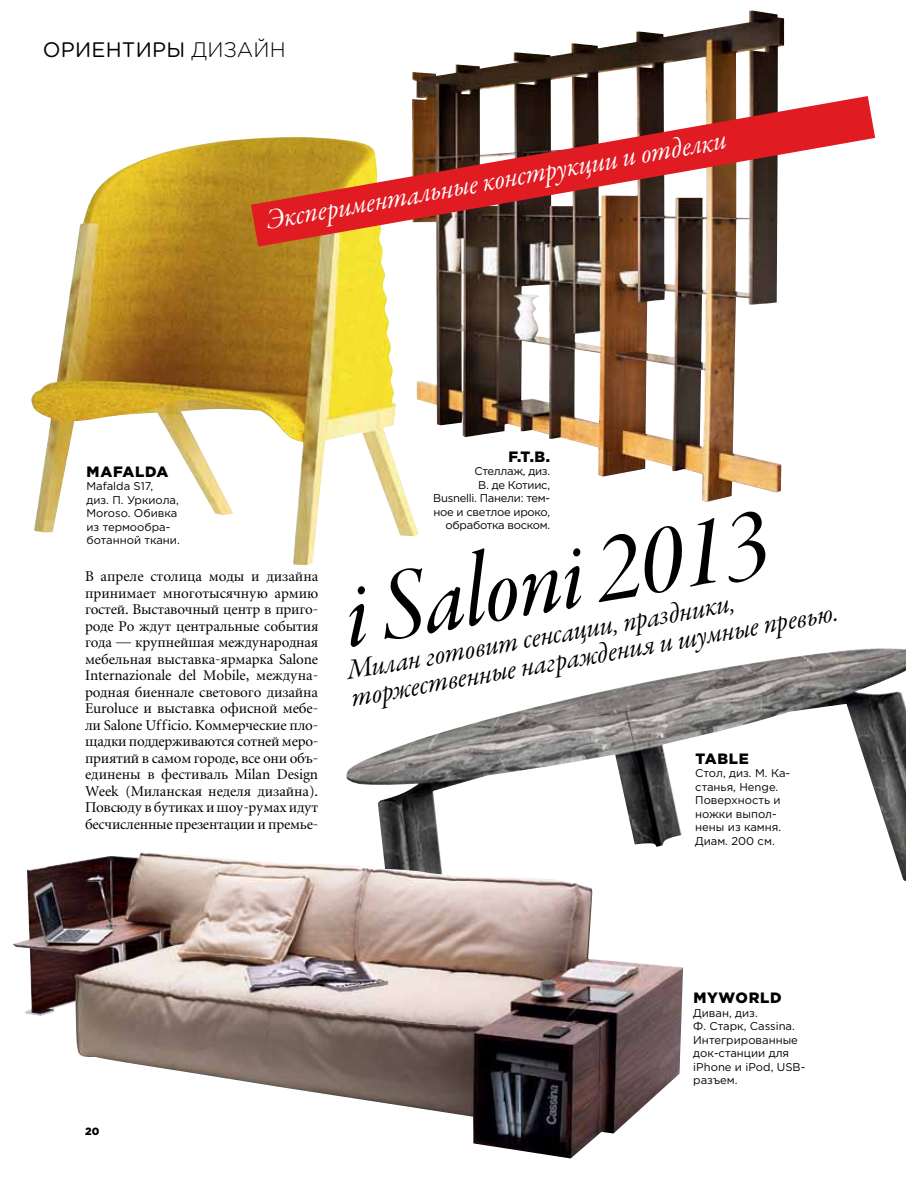
<style>
.page{position:relative;width:906px;height:1178px;background:#fff}
.page>*{position:absolute;margin:0;border:0;box-sizing:border-box;transform-origin:0 0}
.t1{font:106.35px "Garamond Premr Pro Med It Disp";color:#000}
.t2{font:28.5px/27px "Garamond Premr Pro It Subh";color:#000}
.t3{font:28.5px "Garamond Premr Pro It Subh";color:#fff}
.t4{font:21px "Gotham Pro Round";letter-spacing:.01em;color:#000}
.t5{font:900 15px "Gotham Pro";letter-spacing:.05em;color:#000}
.t6{font:14.7px/16.5px "Miniature";letter-spacing:-.015em;color:#000;text-align:justify}
.t7{font:11.25px/13.5px "Gotham Pro";color:#000}
.t8{font:11.25px/13.5px "Gotham Pro";letter-spacing:-.025em;color:#000;text-align:right}
.t9{font:900 10.5px "Gotham Pro";color:#000}
.s1{font-weight:300}
</style>
<div class="page">
<img style="left:346px;top:648px;width:560px;height:233px">
<img style="left:412px;top:10px;width:372px;height:492px">
<img style="left:31px;top:138px;width:388px;height:427px">
<img style="left:12px;top:852px;width:671px;height:306px">
<svg style="left:251px;top:96px;width:624px;height:151px"></svg>
<h3 class="t4" style="left:43px;top:38px;width:244px">ориентиры <span class="s1">дизайн</span></h3>
<h2 class="t3" style="left:263px;top:204px;width:468px;rotate:-10deg">Экспериментальные конструкции и отделки</h2>
<p class="t5" style="left:87px;top:463px;width:83px">MAFALDA</p>
<p class="t7" style="left:86px;top:479px;width:95px">Mafalda S17,<br>диз. П. Уркиола,<br>Moroso. Обивка из термообра&shy;ботанной ткани.</p>
<p class="t6" style="left:85px;top:569px;width:235px">В апреле столица моды и дизайна принимает многотысячную армию гостей. Выставочный центр в приго&shy;роде Ро ждут центральные события года — крупнейшая международная мебельная выставка-ярмарка Salone Internazionale del Mobile, междуна&shy;родная биеннале светового дизайна Euroluce и выставка офисной мебе&shy;ли Salone Ufficio. Коммерческие пло&shy;щадки поддерживаются сотней меро&shy;приятий в самом городе, все они объ&shy;единены в фестиваль Milan Design Week (Миланская неделя дизайна).<br>Повсюду в бутиках и шоу-румах идут бесчисленные презентации и премье-</p>
<p class="t5" style="left:508px;top:448px;width:43px">F.T.B.</p>
<p class="t8" style="left:433px;top:464px;width:118px">Стеллаж, диз.<br>В. де Котиис,<br>Busnelli. Панели: тем&shy;ное и светлое ироко, обработка воском.</p>
<h1 class="t1" style="left:334px;top:560px;width:432px;rotate:-10deg">i Saloni 2013</h1>
<h2 class="t2" style="left:345px;top:659px;width:495px;rotate:-10deg">Милан готовит сенсации, праздники, торжественные награждения и шумные превью.</h2>
<p class="t5" style="left:695px;top:750px;width:55px">TABLE</p>
<p class="t7" style="left:695px;top:767px;width:96px">Стол, диз. М. Ка&shy;станья, Henge.<br>Поверхность и ножки выпол&shy;нены из камня.<br>Диам. 200 см.</p>
<p class="t9" style="left:85px;top:1125px;width:16px">20</p>
<p class="t5" style="left:693px;top:989px;width:90px">MYWORLD</p>
<p class="t7" style="left:693px;top:1006px;width:113px">Диван, диз.<br>Ф. Старк, Cassina.<br>Интегрированные док-станции для iPhone и iPod, USB&shy;разъем.</p>
</div>
